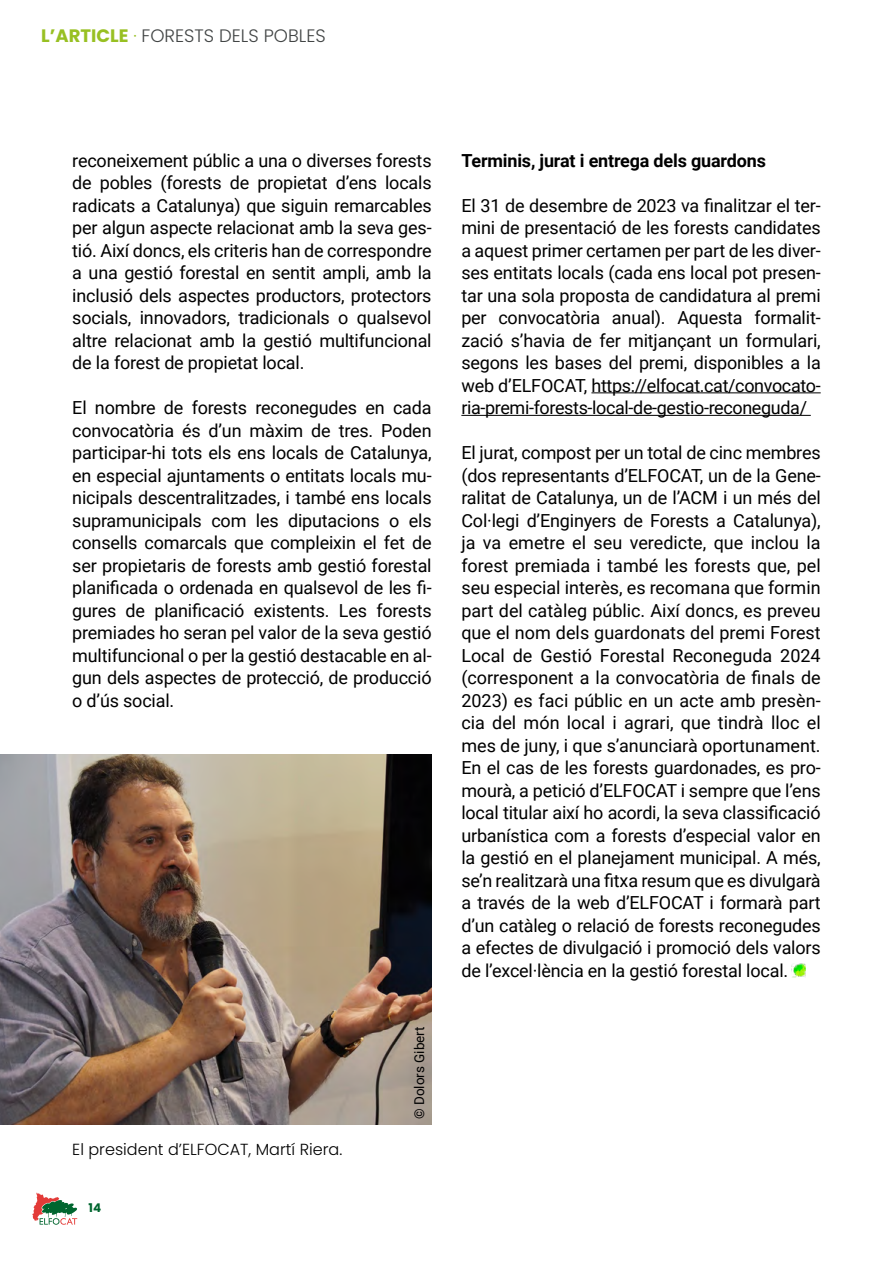
<style>
.page{position:relative;width:893px;height:1263px;background:#fff}
.page>*{position:absolute;margin:0;border:0;box-sizing:border-box;transform-origin:0 0}
.t1{font:18px/22.5px "Roboto";letter-spacing:-.01em;color:#000;text-align:justify}
.t2{font:700 18px "Roboto";letter-spacing:-.01em;color:#000}
.t3{font:300 18px "Poppins";color:#424545}
.t4{font:300 16.05px "Poppins";color:#000}
.t5{font:13.5px "Roboto";color:#000}
.t6{font:700 12px "Poppins";color:#00662f}
.s1{font-weight:700;color:#98c022}
.s2{color:#98c022}
</style>
<div class="page">
<hr style="left:591px;top:392px;width:230px;height:1px;background:#000">
<hr style="left:461px;top:415px;width:350px;height:1px;background:#000">
<img style="left:0;top:754px;width:432px;height:370px">
<img style="left:791px;top:963px;width:15px;height:15px">
<svg style="left:32px;top:1193px;width:45px;height:32px"></svg>
<p class="t3" style="left:41px;top:26px;width:286px"><span class="s1">L’ARTICLE</span> <span class="s2">·</span> FORESTS DELS POBLES</p>
<p class="t1" style="left:72px;top:148px;width:361px">reconeixement públic a una o diverses forests de pobles (forests de propietat d’ens locals radicats a Catalunya) que siguin remarcables per algun aspecte relacionat amb la seva ges&shy;tió. Així doncs, els criteris han de correspondre a una gestió forestal en sentit ampli, amb la inclusió dels aspectes productors, protectors socials, innovadors, tradicionals o qualsevol altre relacionat amb la gestió multifuncional de la forest de propietat local.</p>
<p class="t1" style="left:72px;top:396px;width:361px">El nombre de forests reconegudes en cada convocatòria és d’un màxim de tres. Poden participar-hi tots els ens locals de Catalunya, en especial ajuntaments o entitats locals mu&shy;nicipals descentralitzades, i també ens locals supramunicipals com les diputacions o els consells comarcals que compleixin el fet de ser propietaris de forests amb gestió forestal planificada o ordenada en qualsevol de les fi&shy;gures de planificació existents. Les forests premiades ho seran pel valor de la seva gestió multifuncional o per la gestió destacable en al&shy;gun dels aspectes de protecció, de producció o d’ús social.</p>
<p class="t4" style="left:72px;top:1140px;width:272px">El president d’ELFOCAT, Martí Riera.</p>
<p class="t6" style="left:89px;top:1201px;width:14px">14</p>
<p class="t5" style="left:410px;top:1119px;width:94px;rotate:-90deg">© Dolors Gibert</p>
<p class="t2" style="left:461px;top:147px;width:306px">Terminis, jurat i entrega dels guardons</p>
<p class="t1" style="left:461px;top:193px;width:361px">El 31 de desembre de 2023 va finalitzar el ter&shy;mini de presentació de les forests candidates a aquest primer certamen per part de les diver&shy;ses entitats locals (cada ens local pot presen&shy;tar una sola proposta de candidatura al premi per convocatòria anual). Aquesta formalit&shy;zació s’havia de fer mitjançant un formulari, segons les bases del premi, disponibles a la web d’ELFOCAT, https://elfocat.cat/convocato&shy;ria-premi-forests-local-de-gestio-reconeguda/</p>
<p class="t1" style="left:461px;top:441px;width:361px">El jurat, compost per un total de cinc membres (dos representants d’ELFOCAT, un de la Gene&shy;ralitat de Catalunya, un de l’ACM i un més del Col·legi d’Enginyers de Forests a Catalunya), ja va emetre el seu veredicte, que inclou la forest premiada i també les forests que, pel seu especial interès, es recomana que formin part del catàleg públic. Així doncs, es preveu que el nom dels guardonats del premi Forest Local de Gestió Forestal Reconeguda 2024 (corresponent a la convocatòria de finals de 2023) es faci públic en un acte amb presèn&shy;cia del món local i agrari, que tindrà lloc el mes de juny, i que s’anunciarà oportunament.<br>En el cas de les forests guardonades, es pro&shy;mourà, a petició d’ELFOCAT i sempre que l’ens local titular així ho acordi, la seva classificació urbanística com a forests d’especial valor en la gestió en el planejament municipal. A més, se’n realitzarà una fitxa resum que es divulgarà a través de la web d’ELFOCAT i formarà part d’un catàleg o relació de forests reconegudes a efectes de divulgació i promoció dels valors de l’excel·lència en la gestió forestal local.</p>
</div>
